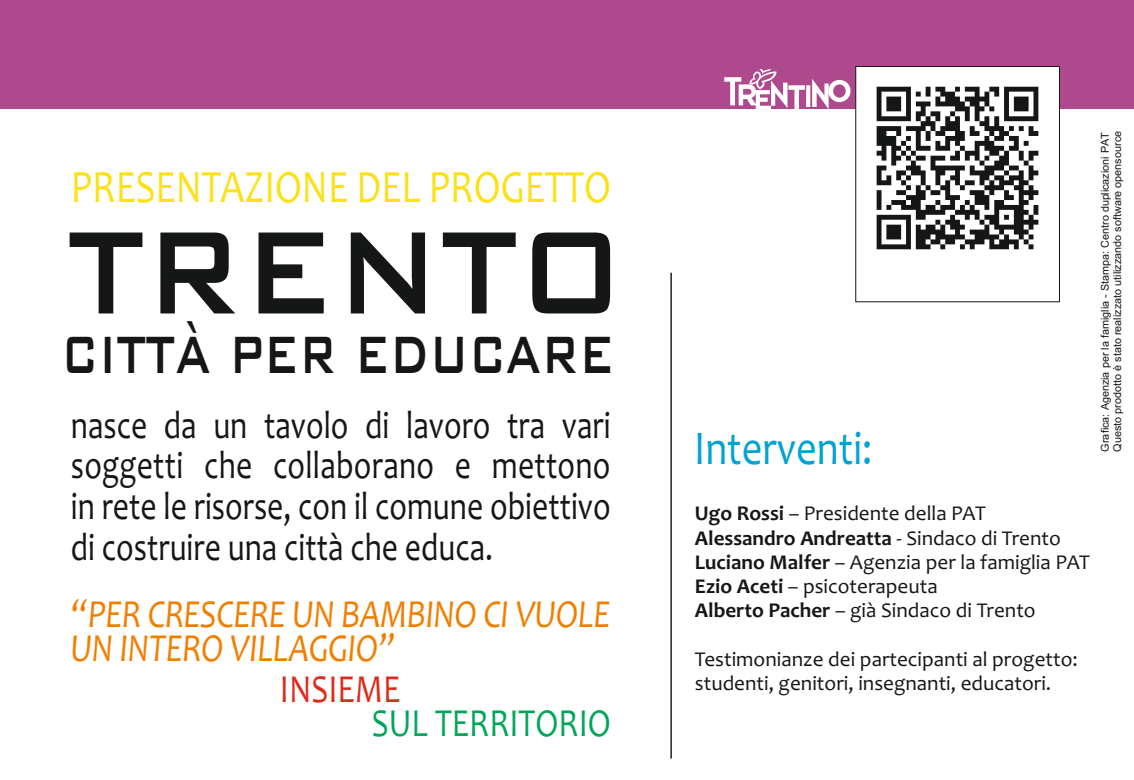
<style>
.page{position:relative;width:1134px;height:780px;background:#fff}
.page>*{position:absolute;margin:0;border:0;box-sizing:border-box;transform-origin:0 0}
.t1{font:500 156.75px "Bank Gothic BT";color:#151616;scale:.78 1}
.t2{font:500 70px "Bank Gothic BT";color:#151616;scale:.67 1}
.t3{font:48.75px "Candara";color:#00a3d4;scale:.83 1}
.t4{font:46.5px "Candara";color:#fbe116;scale:.83 1}
.t5{font:italic 40px/34.5px "Candara";color:#f27e00;scale:.85 1}
.t6{font:40px "Candara";color:#00a759;scale:.83 1}
.t7{font:40px "Candara";color:#dd2b1c;scale:.83 1}
.t8{font:39.5px/40.8px "Candara";color:#151616;text-align:justify;scale:.8 1}
.t9{font:21px/24.2px "Candara";color:#151616}
.t10{font:10.75px "Arial";color:#151616}
.s1{font-weight:700}
</style>
<div class="page">
<div style="left:0;top:0;width:1134px;height:109px;background:#ad498c"></div>
<svg style="left:724px;top:69px;width:126px;height:40px"></svg>
<div style="left:855px;top:66px;width:205px;height:236px;background:#fff;border:1px solid #151616"></div>
<hr style="left:670px;top:273px;width:2px;height:485px;background:#151616">
<img style="left:857px;top:67px;width:201px;height:183px">
<h3 class="t4" style="left:71px;top:168px;width:652px">PRESENTAZIONE DEL PROGETTO</h3>
<h1 class="t1" style="left:68px;top:194px;width:716px">TRENTO</h1>
<h2 class="t2" style="left:61px;top:319px;width:827px">CITTÀ PER EDUCARE</h2>
<h3 class="t8" style="left:71px;top:408px;width:676px">nasce da un tavolo di lavoro tra vari soggetti che collaborano e mettono in rete le risorse, con il comune obiettivo di costruire una città che educa.</h3>
<h3 class="t5" style="left:71px;top:600px;width:636px">“PER CRESCERE UN BAMBINO CI VUOLE<br>UN INTERO VILLAGGIO”</h3>
<h3 class="t7" style="left:280px;top:673px;width:147px">INSIEME</h3>
<h3 class="t6" style="left:372px;top:707px;width:289px">SUL TERRITORIO</h3>
<h3 class="t3" style="left:694px;top:429px;width:216px">Interventi:</h3>
<p class="t10" style="left:1113px;top:451px;width:322px;rotate:-90deg">Questo prodotto è stato realizzato utilizzando software opensource</p>
<p class="t10" style="left:1101px;top:451px;width:321px;rotate:-90deg">Grafica: Agenzia per la famiglia - Stampa: Centro duplicazioni PAT</p>
<p class="t9" style="left:695px;top:503px;width:396px"><span class="s1">Ugo Rossi</span> – Presidente della PAT <span class="s1">Alessandro Andreatta</span> - Sindaco di Trento <span class="s1">Luciano Malfer</span> – Agenzia per la famiglia PAT <span class="s1">Ezio Aceti</span> – psicoterapeuta<br><span class="s1">Alberto Pacher</span> – già Sindaco di Trento</p>
<p class="t9" style="left:695px;top:649px;width:384px">Testimonianze dei partecipanti al progetto: studenti, genitori, insegnanti, educatori.</p>
</div>
